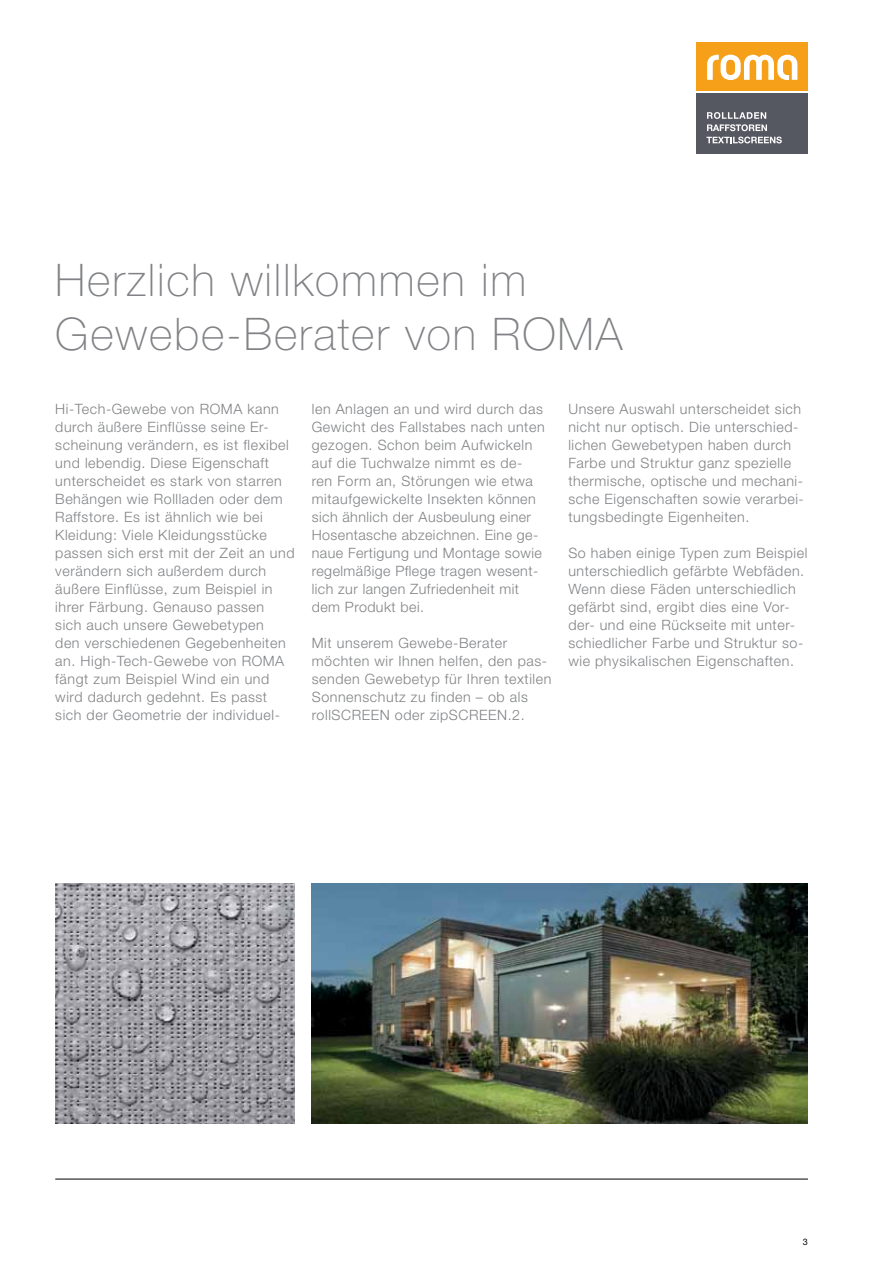
<style>
.page{position:relative;width:893px;height:1263px;background:#fff}
.page>*{position:absolute;margin:0;border:0;box-sizing:border-box;transform-origin:0 0}
.t1{font:100 45px/54px "Helvetica Neue LT Std";letter-spacing:.04em;color:#808285}
.t2{font:300 14.25px/18px "Helvetica Neue LT Std";letter-spacing:.04em;color:#808285}
.t3{font:9px "Helvetica Neue LT Std";color:#000}
</style>
<div class="page">
<img style="left:55px;top:884px;width:240px;height:240px">
<img style="left:312px;top:884px;width:496px;height:240px">
<div style="left:697px;top:43px;width:111px;height:48px;background:#f6a01a"></div>
<div style="left:697px;top:93px;width:111px;height:61px;background:#565861"></div>
<svg style="left:707px;top:55px;width:90px;height:25px"></svg>
<svg style="left:707px;top:112px;width:60px;height:19px"></svg>
<svg style="left:706px;top:137px;width:76px;height:6px"></svg>
<hr style="left:55px;top:1179px;width:753px;height:1px;background:#000">
<h1 class="t1" style="left:55px;top:253px;width:569px">Herzlich willkommen im<br>Gewebe-Berater von ROMA</h1>
<p class="t2" style="left:55px;top:399px;width:241px">Hi-Tech-Gewebe von ROMA kann durch äußere Einflüsse seine Er&shy;scheinung verändern, es ist flexibel und lebendig. Diese Eigenschaft unterscheidet es stark von starren<br>Behängen wie Rollladen oder dem<br>Raffstore. Es ist ähnlich wie bei<br>Kleidung: Viele Kleidungsstücke passen sich erst mit der Zeit an und verändern sich außerdem durch äußere Einflüsse, zum Beispiel in ihrer Färbung. Genauso passen<br>sich auch unsere Gewebetypen<br>den verschiedenen Gegebenheiten an. High-Tech-Gewebe von ROMA fängt zum Beispiel Wind ein und wird dadurch gedehnt. Es passt sich der Geometrie der individuel-</p>
<p class="t2" style="left:312px;top:399px;width:234px">len Anlagen an und wird durch das<br>Gewicht des Fallstabes nach unten gezogen. Schon beim Aufwickeln auf die Tuchwalze nimmt es de&shy;ren Form an, Störungen wie etwa mitaufgewickelte Insekten können sich ähnlich der Ausbeulung einer<br>Hosentasche abzeichnen. Eine ge&shy;naue Fertigung und Montage sowie regelmäßige Pflege tragen wesent&shy;lich zur langen Zufriedenheit mit dem Produkt bei.</p>
<p class="t2" style="left:312px;top:633px;width:241px">Mit unserem Gewebe-Berater möchten wir Ihnen helfen, den pas&shy;senden Gewebetyp für Ihren textilen<br>Sonnenschutz zu finden – ob als rollSCREEN oder zipSCREEN.2.</p>
<p class="t2" style="left:568px;top:399px;width:237px">Unsere Auswahl unterscheidet sich nicht nur optisch. Die unterschied&shy;lichen Gewebetypen haben durch Farbe und Struktur ganz spezielle thermische, optische und mechani&shy;sche Eigenschaften sowie verarbei&shy;tungsbedingte Eigenheiten.</p>
<p class="t2" style="left:568px;top:543px;width:240px">So haben einige Typen zum Beispiel unterschiedlich gefärbte Webfäden.<br>Wenn diese Fäden unterschiedlich gefärbt sind, ergibt dies eine Vor&shy;der- und eine Rückseite mit unter&shy;schiedlicher Farbe und Struktur so&shy;wie physikalischen Eigenschaften.</p>
<p class="t3" style="left:803px;top:1236px;width:7px">3</p>
</div>
